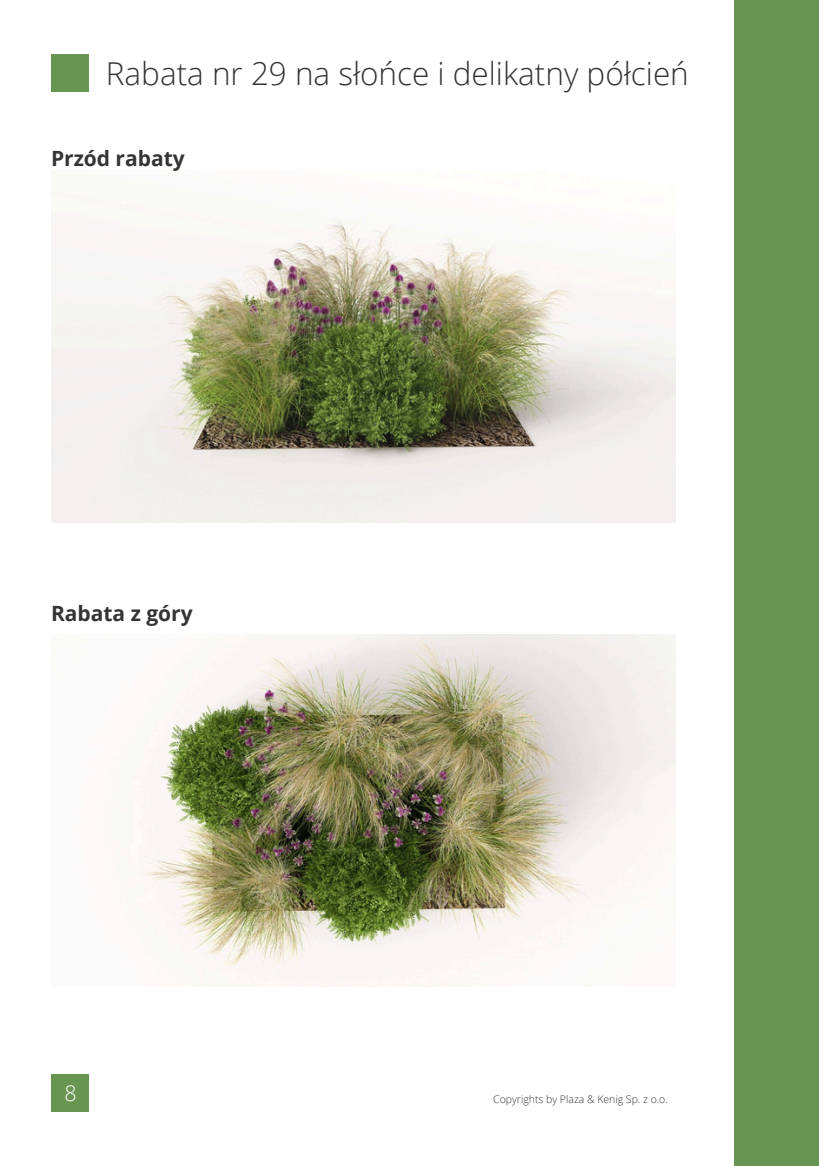
<style>
.page{position:relative;width:819px;height:1166px;background:#fff}
.page>*{position:absolute;margin:0;border:0;box-sizing:border-box;transform-origin:0 0}
.t1{font:300 31.5px "Open Sans";color:#343434}
.t2{font:300 21.35px "Open Sans";color:#fff}
.t3{font:700 21px "Open Sans";color:#343434}
.t4{font:300 10.5px "Open Sans";color:#343434}
</style>
<div class="page">
<div style="left:51px;top:55px;width:37px;height:37px;background:#699552"></div>
<div style="left:51px;top:1074px;width:37px;height:37px;background:#699552"></div>
<img style="left:51px;top:219px;width:625px;height:304px">
<img style="left:139px;top:634px;width:537px;height:336px">
<div style="left:734px;top:0;width:85px;height:1165px;background:#699552"></div>
<h1 class="t1" style="left:106px;top:51px;width:584px">Rabata nr 29 na słońce i delikatny półcień</h1>
<p class="t3" style="left:51px;top:143px;width:135px">Przód rabaty</p>
<h2 class="t3" style="left:51px;top:599px;width:143px">Rabata z góry</h2>
<h2 class="t2" style="left:64px;top:1078px;width:14px">8</h2>
<p class="t4" style="left:493px;top:1092px;width:176px">Copyrights by Plaza &amp; Kenig Sp. z o.o.</p>
</div>
